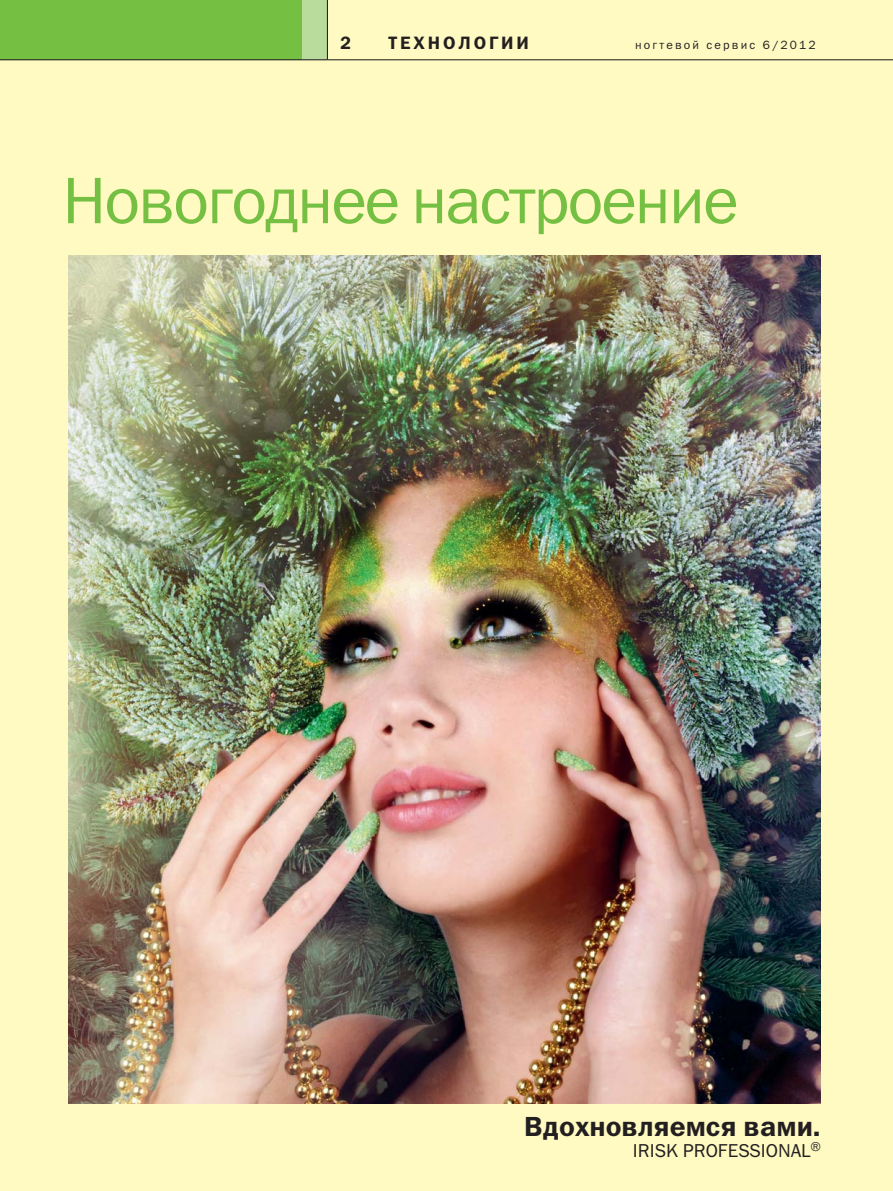
<style>
.page{position:relative;width:893px;height:1191px;background:#fff}
.page>*{position:absolute;margin:0;border:0;box-sizing:border-box;transform-origin:0 0}
.t1{font:66px "Franklin Gothic Book C";letter-spacing:-.03em;color:#75c043}
.t2{font:27.75px "Franklin Gothic Demi C";color:#231f20}
.t3{font:18.75px "Franklin Gothic Book C";color:#231f20}
.t4{font:18px "Franklin Gothic Demi C";letter-spacing:.16em;color:#231f20}
.t5{font:12px "Franklin Gothic Book C";letter-spacing:.18em;color:#231f20}
</style>
<div class="page">
<div style="left:0;top:0;width:893px;height:1190px;background:#fffac2"></div>
<div style="left:0;top:0;width:302px;height:60px;background:#75c043"></div>
<div style="left:302px;top:0;width:25px;height:60px;background:#b9db9b"></div>
<hr style="left:327px;top:0;width:1px;height:60px;background:#231f20">
<hr style="left:0;top:59px;width:893px;height:1px;background:#231f20">
<img style="left:68px;top:255px;width:753px;height:848px">
<hr style="left:892px;top:255px;width:1px;height:185px;background:#b9db9b">
<h3 class="t4" style="left:340px;top:36px;width:12px">2</h3>
<h3 class="t4" style="left:389px;top:36px;width:142px">ТЕХНОЛОГИИ</h3>
<p class="t5" style="left:635px;top:41px;width:182px">ногтевой сервис 6/2012</p>
<h1 class="t1" style="left:62px;top:176px;width:677px">Новогоднее настроение</h1>
<h2 class="t2" style="left:524px;top:1115px;width:298px">Вдохновляемся вами.</h2>
<h3 class="t3" style="left:633px;top:1143px;width:189px">IRISK PROFESSIONAL<sup>®</sup></h3>
</div>
